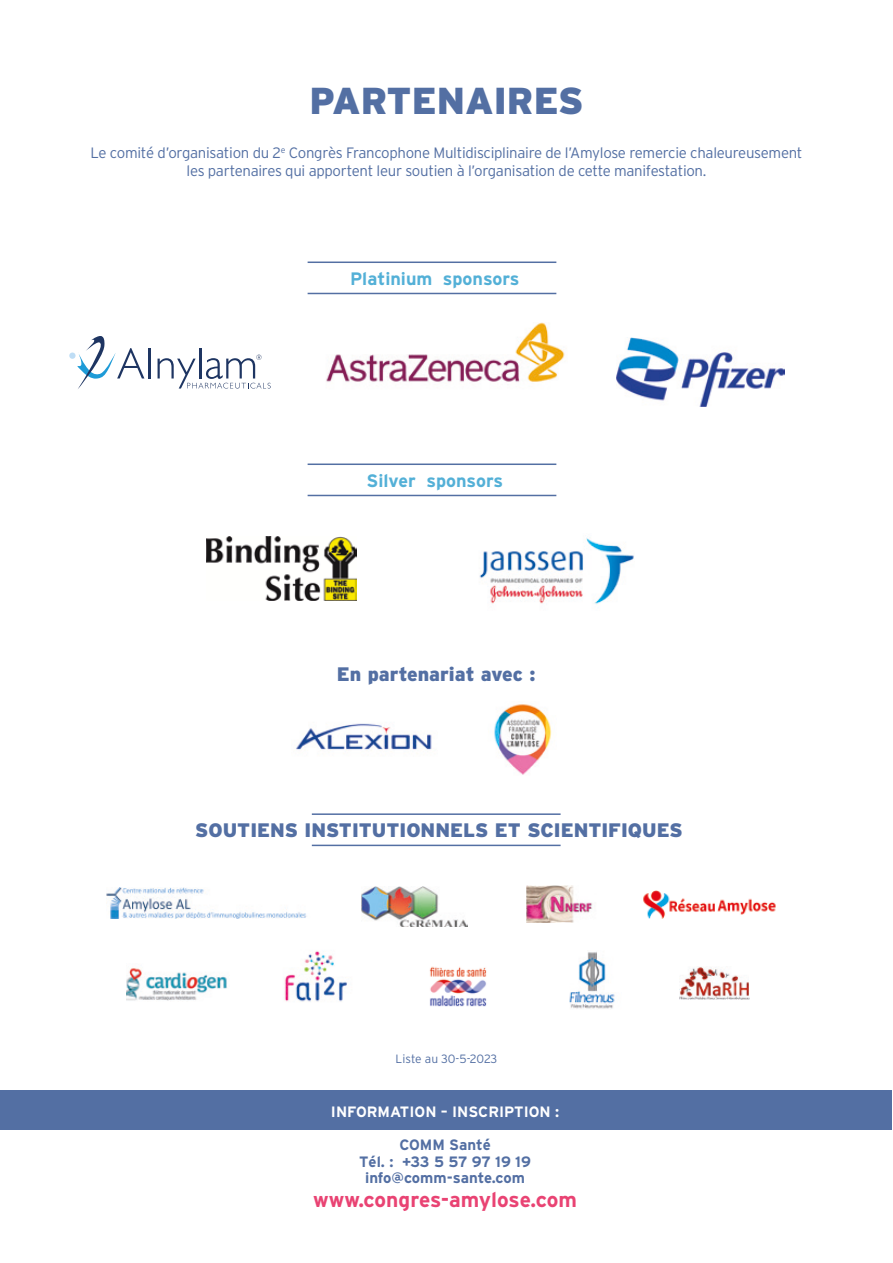
<style>
.page{position:relative;width:893px;height:1263px;background:#fff}
.page>*{position:absolute;margin:0;border:0;box-sizing:border-box;transform-origin:0 0}
.t1{font:900 37.5px "Interstate";color:#536fa3}
.t2{font:700 21px "Interstate";color:#e94373}
.t3{font:900 19.5px "Interstate";color:#536fa3}
.t4{font:700 18px "Interstate";color:#53b0d7}
.t5{font:300 15px/18px "Interstate";letter-spacing:-.02em;color:#536fa3;text-align:center}
.t6{font:700 15px/16.5px "Interstate";color:#536fa3;text-align:center}
.t7{font:700 15px "Interstate";color:#fff}
.t8{font:300 12px "Interstate";letter-spacing:-.01em;color:#536fa3}
</style>
<div class="page">
<hr style="left:312px;top:845px;width:249px;height:1px;background:#536fa3">
<hr style="left:312px;top:813px;width:249px;height:2px;background:#536fa3">
<hr style="left:308px;top:293px;width:248px;height:1px;background:#536fa3">
<hr style="left:308px;top:261px;width:248px;height:2px;background:#536fa3">
<hr style="left:308px;top:495px;width:248px;height:1px;background:#536fa3">
<hr style="left:308px;top:463px;width:248px;height:2px;background:#536fa3">
<img style="left:494px;top:704px;width:58px;height:71px">
<img style="left:296px;top:723px;width:136px;height:27px">
<div style="left:0;top:1090px;width:891px;height:39px;background:#536fa3"></div>
<div style="left:69px;top:352px;width:7px;height:7px;background:#beddf5;border-radius:50%"></div>
<svg style="left:77px;top:336px;width:67px;height:53px"></svg>
<hr style="left:149px;top:348px;width:2px;height:30px;background:#1e3562">
<hr style="left:199px;top:348px;width:2px;height:30px;background:#1e3562">
<svg style="left:158px;top:355px;width:113px;height:33px"></svg>
<img style="left:206px;top:536px;width:150px;height:65px">
<img style="left:479px;top:538px;width:155px;height:67px">
<img style="left:107px;top:888px;width:200px;height:30px">
<img style="left:643px;top:890px;width:133px;height:28px">
<img style="left:527px;top:885px;width:66px;height:37px">
<img style="left:362px;top:887px;width:105px;height:39px">
<img style="left:284px;top:951px;width:64px;height:51px">
<img style="left:680px;top:967px;width:70px;height:32px">
<img style="left:429px;top:966px;width:58px;height:41px">
<img style="left:127px;top:968px;width:101px;height:33px">
<img style="left:569px;top:951px;width:46px;height:58px">
<img style="left:326px;top:323px;width:239px;height:59px">
<img style="left:616px;top:337px;width:169px;height:70px">
<h1 class="t1" style="left:309px;top:79px;width:276px">PARTENAIRES</h1>
<p class="t5" style="left:90px;top:144px;width:714px">Le comité d’organisation du 2<sup>e</sup> Congrès Francophone Multidisciplinaire de l’Amylose remercie chaleureusement les partenaires qui apportent leur soutien à l’organisation de cette manifestation.</p>
<p class="t4" style="left:350px;top:268px;width:171px">Platinium sponsors</p>
<p class="t4" style="left:366px;top:470px;width:138px">Silver sponsors</p>
<h3 class="t3" style="left:337px;top:663px;width:200px">En partenariat avec :</h3>
<h3 class="t3" style="left:195px;top:819px;width:489px">SOUTIENS INSTITUTIONNELS ET SCIENTIFIQUES</h3>
<p class="t8" style="left:396px;top:1052px;width:103px">Liste au 30-5-2023</p>
<p class="t7" style="left:331px;top:1103px;width:230px">INFORMATION – INSCRIPTION :</p>
<p class="t6" style="left:359px;top:1136px;width:173px">COMM Santé<br>Tél. : +33 5 57 97 19 19 info@comm-sante.com</p>
<h2 class="t2" style="left:313px;top:1188px;width:265px">www.congres-amylose.com</h2>
</div>
